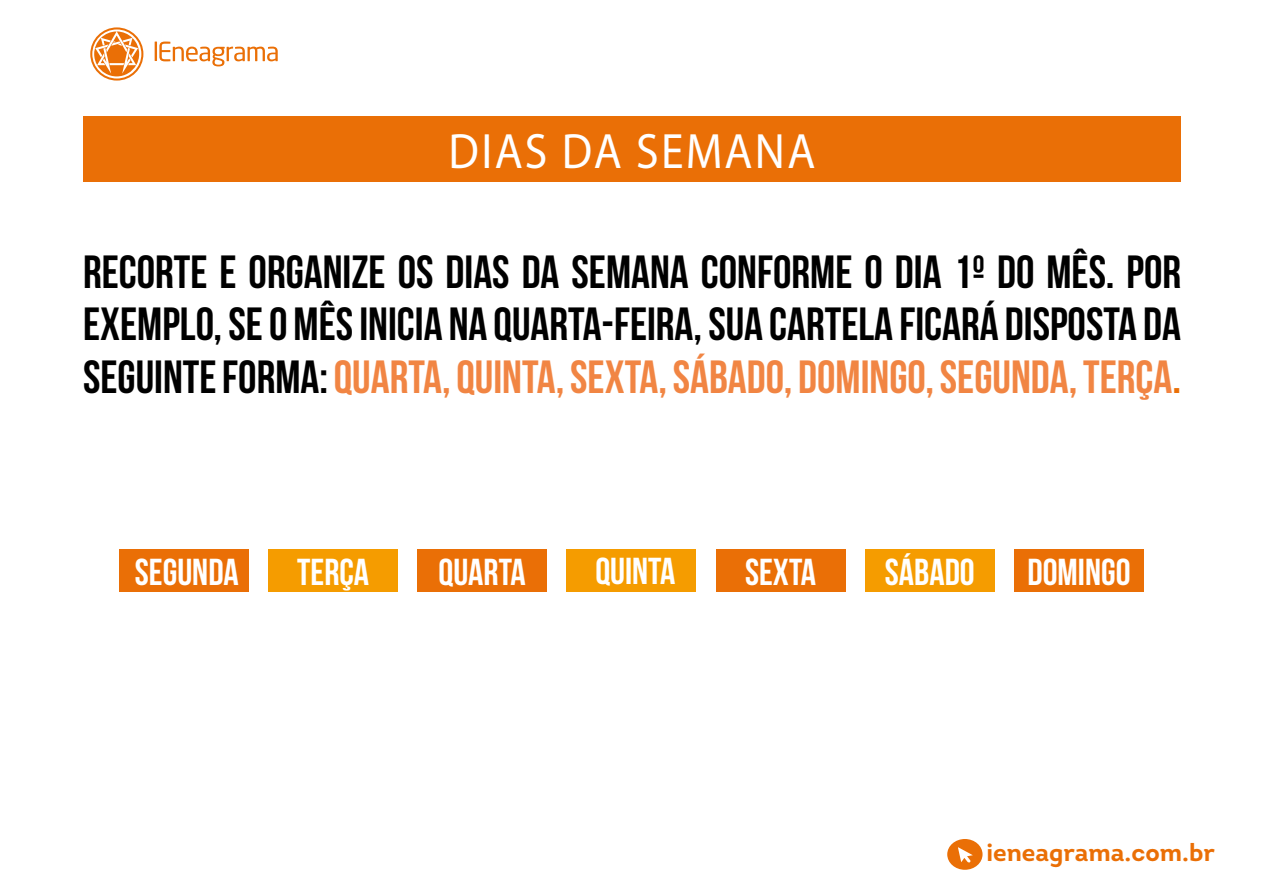
<style>
.page{position:relative;width:1263px;height:893px;background:#fff}
.page>*{position:absolute;margin:0;border:0;box-sizing:border-box;transform-origin:0 0}
.t1{font:49.95px "Myriad Pro";letter-spacing:.05em;color:#fff;scale:.92 1}
.t2{font:46.5px/52.5px "Bebas Neue";color:#000;text-align:justify}
.t3{font:37.5px "Bebas Neue";color:#fff}
.t4{font:700 24.75px "Intro";color:#ea6f06}
.s1{color:#f18543}
.s2{color:#ea6f06}
</style>
<div class="page">
<div style="left:119px;top:550px;width:130px;height:42px;background:#ea6f06"></div>
<div style="left:268px;top:550px;width:130px;height:42px;background:#f59c00"></div>
<div style="left:83px;top:116px;width:1098px;height:66px;background:#ea6f06"></div>
<div style="left:567px;top:550px;width:129px;height:42px;background:#f59c00"></div>
<div style="left:418px;top:550px;width:129px;height:42px;background:#ea6f06"></div>
<div style="left:865px;top:550px;width:129px;height:42px;background:#f59c00"></div>
<div style="left:716px;top:550px;width:129px;height:42px;background:#ea6f06"></div>
<div style="left:1014px;top:550px;width:129px;height:42px;background:#ea6f06"></div>
<svg style="left:90px;top:27px;width:53px;height:54px"></svg>
<svg style="left:155px;top:42px;width:123px;height:24px"></svg>
<svg style="left:947px;top:839px;width:35px;height:31px"></svg>
<p class="t1" style="left:449px;top:120px;width:400px">DIAS DA SEMANA</p>
<p class="t2" style="left:83px;top:245px;width:1099px">RECORTE E ORGANIZE OS DIAS DA SEMANA CONFORME O DIA 1º DO MÊS. POR EXEMPLO, SE O MÊS INICIA NA QUARTA-FEIRA, SUA CARTELA FICARÁ DISPOSTA DA SEGUINTE FORMA: <span class="s1">QUARTA, QUINTA, SEXTA, SÁBADO, DOMINGO, SEGUNDA, TERÇA</span><span class="s2">.</span></p>
<p class="t3" style="left:135px;top:551px;width:105px">SEGUNDA</p>
<p class="t3" style="left:297px;top:551px;width:73px">TERÇA</p>
<p class="t3" style="left:438px;top:551px;width:89px">QUARTA</p>
<p class="t3" style="left:595px;top:551px;width:82px">QUINTA</p>
<p class="t3" style="left:745px;top:551px;width:73px">SEXTA</p>
<p class="t3" style="left:885px;top:551px;width:91px">SÁBADO</p>
<p class="t3" style="left:1027px;top:551px;width:105px">DOMINGO</p>
<p class="t4" style="left:986px;top:836px;width:230px">ieneagrama.com.br</p>
</div>
